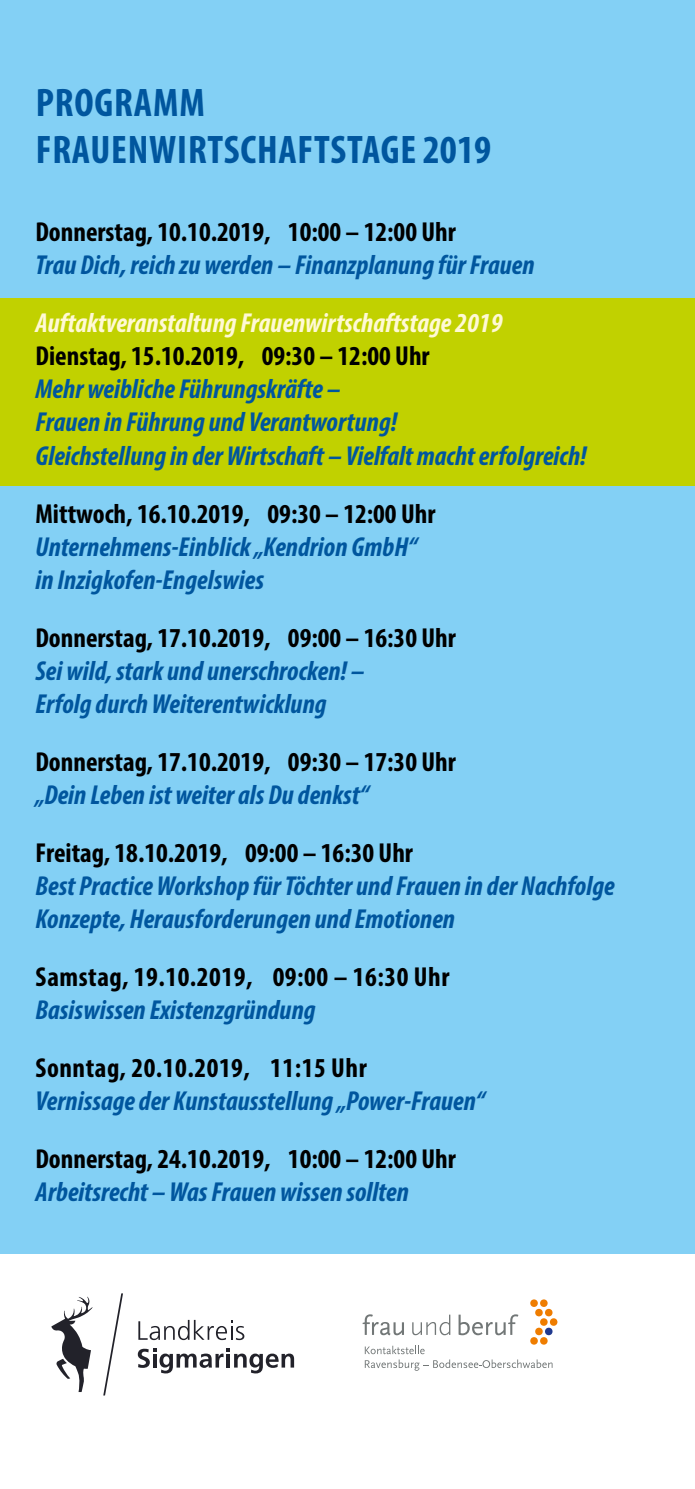
<style>
.page{position:relative;width:695px;height:1489px;background:#fff}
.page>*{position:absolute;margin:0;border:0;box-sizing:border-box;transform-origin:0 0}
.t1{font:700 condensed 40px "Myriad Pro";letter-spacing:.02em;color:#00569e}
.tx_weiss{font:italic 700 condensed 27.5px/33px "Myriad Pro";color:#00569e}
.tx_weiss-2{font:700 condensed 27.5px "Myriad Pro";color:#000}
.tx_weiss-3{font:700 condensed 27.5px "Myriad Pro";letter-spacing:.02em;color:#000}
.t2{font:italic 700 condensed 27.5px "Myriad Pro";color:#fff9d5}
</style>
<div class="page">
<div style="left:0;top:0;width:694px;height:1253px;background:#83d0f5"></div>
<div style="left:0;top:298px;width:694px;height:187px;background:#c1d100"></div>
<svg style="left:362px;top:1299px;width:195px;height:71px"></svg>
<svg style="left:103px;top:1293px;width:20px;height:102px"></svg>
<svg style="left:138px;top:1319px;width:106px;height:20px"></svg>
<svg style="left:138px;top:1348px;width:156px;height:25px"></svg>
<svg style="left:51px;top:1296px;width:42px;height:95px"></svg>
<p class="t1" style="left:36px;top:77px;width:170px">PROGRAMM</p>
<p class="t1" style="left:36px;top:125px;width:456px">FRAUENWIRTSCHAFTSTAGE 2019</p>
<p class="tx_weiss-2" style="left:35px;top:215px;width:422px">Donnerstag, 10.10.2019, 10:00 – 12:00 Uhr</p>
<p class="tx_weiss" style="left:35px;top:248px;width:500px">Trau Dich, reich zu werden – Finanzplanung für Frauen</p>
<p class="t2" style="left:35px;top:306px;width:468px">Auftaktveranstaltung Frauenwirtschaftstage 2019</p>
<p class="tx_weiss-2" style="left:35px;top:339px;width:395px">Dienstag, 15.10.2019, 09:30 – 12:00 Uhr</p>
<p class="tx_weiss" style="left:35px;top:372px;width:306px">Mehr weibliche Führungskräfte –</p>
<p class="tx_weiss" style="left:35px;top:405px;width:363px">Frauen in Führung und Verantwortung!</p>
<p class="tx_weiss" style="left:35px;top:438px;width:552px">Gleichstellung in der Wirtschaft – Vielfalt macht erfolgreich!</p>
<p class="tx_weiss-2" style="left:35px;top:496px;width:401px">Mittwoch, 16.10.2019, 09:30 – 12:00 Uhr</p>
<p class="tx_weiss" style="left:35px;top:529px;width:383px">Unternehmens-Einblick „Kendrion GmbH“ in Inzigkofen-Engelswies</p>
<p class="tx_weiss-2" style="left:35px;top:620px;width:422px">Donnerstag, 17.10.2019, 09:00 – 16:30 Uhr</p>
<p class="tx_weiss" style="left:35px;top:653px;width:331px">Sei wild, stark und unerschrocken! –</p>
<p class="tx_weiss" style="left:35px;top:686px;width:293px">Erfolg durch Weiterentwicklung</p>
<p class="tx_weiss-2" style="left:35px;top:744px;width:422px">Donnerstag, 17.10.2019, 09:30 – 17:30 Uhr</p>
<p class="tx_weiss" style="left:35px;top:777px;width:335px">„Dein Leben ist weiter als Du denkst“</p>
<p class="tx_weiss-2" style="left:35px;top:835px;width:379px">Freitag, 18.10.2019, 09:00 – 16:30 Uhr</p>
<p class="tx_weiss" style="left:35px;top:868px;width:580px">Best Practice Workshop für Töchter und Frauen in der Nachfolge</p>
<p class="tx_weiss" style="left:35px;top:901px;width:421px">Konzepte, Herausforderungen und Emotionen</p>
<p class="tx_weiss-3" style="left:35px;top:959px;width:415px">Samstag, 19.10.2019, 09:00 – 16:30 Uhr</p>
<p class="tx_weiss" style="left:35px;top:992px;width:282px">Basiswissen Existenzgründung</p>
<p class="tx_weiss-3" style="left:35px;top:1050px;width:333px">Sonntag, 20.10.2019, 11:15 Uhr</p>
<p class="tx_weiss" style="left:35px;top:1083px;width:451px">Vernissage der Kunstausstellung „Power-Frauen“</p>
<p class="tx_weiss-2" style="left:35px;top:1141px;width:422px">Donnerstag, 24.10.2019, 10:00 – 12:00 Uhr</p>
<p class="tx_weiss" style="left:35px;top:1174px;width:375px">Arbeitsrecht – Was Frauen wissen sollten</p>
</div>
